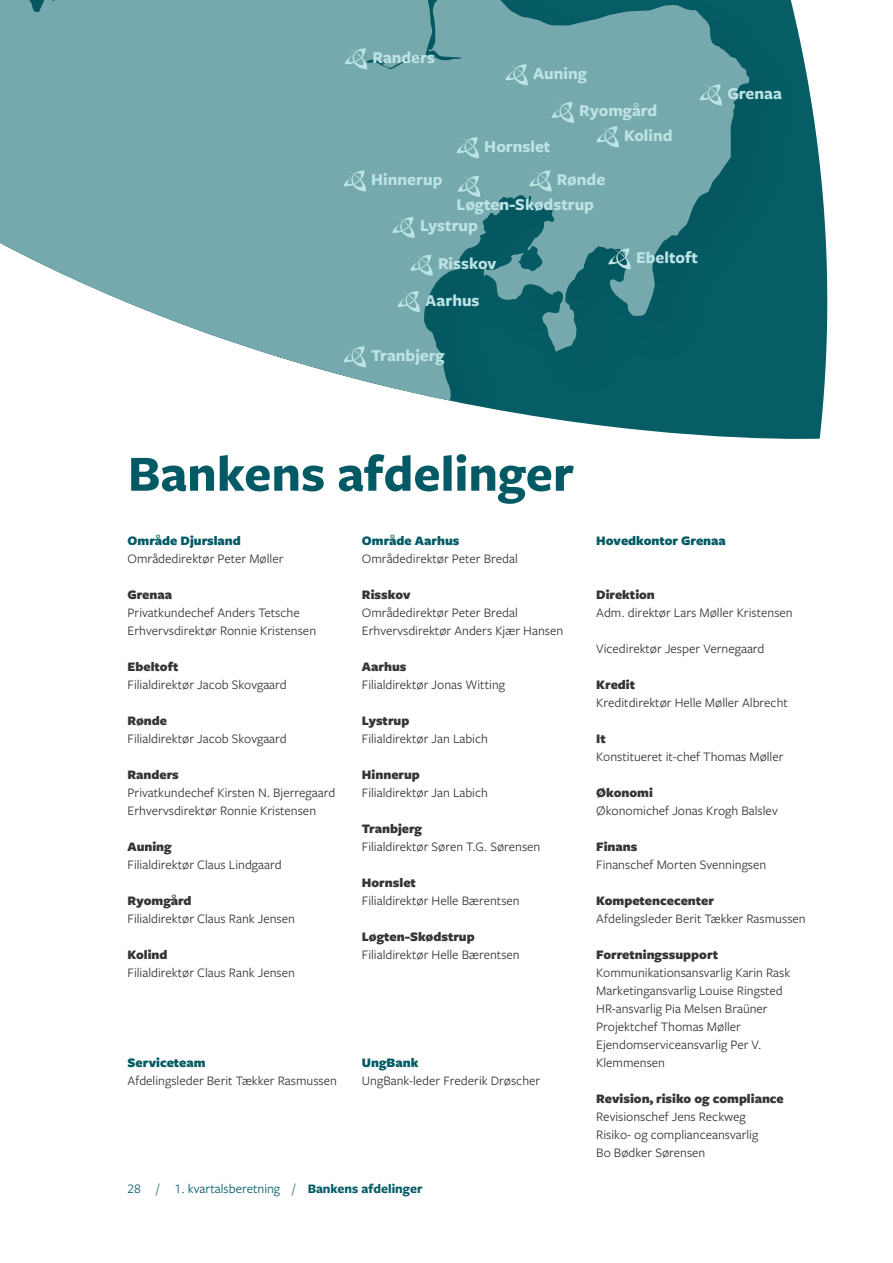
<style>
.page{position:relative;width:893px;height:1263px;background:#fff}
.page>*{position:absolute;margin:0;border:0;box-sizing:border-box;transform-origin:0 0}
.t1{font:700 52.5px "Freight Sans Pro";color:#035a64}
.t2{font:700 17.1px "Freight Sans Pro";color:#bce3e5}
.t3{font:13.5px/18px "Freight Sans Pro";color:#363536}
.t4{font:900 13.5px "Freight Sans Pro";color:#363536}
.t5{font:900 13.5px "Freight Sans Pro";color:#035a64}
.t6{font:13.5px "Freight Sans Pro";color:#035a64}
.s1{font-weight:700}
</style>
<div class="page">
<img style="left:749px;top:0;width:75px;height:439px">
<svg style="left:0;top:0;width:749px;height:438px;fill:#76a9ae"></svg>
<svg style="left:505px;top:64px;width:23px;height:21px"></svg>
<svg style="left:699px;top:84px;width:23px;height:21px"></svg>
<svg style="left:596px;top:126px;width:23px;height:21px"></svg>
<svg style="left:551px;top:101px;width:23px;height:22px"></svg>
<svg style="left:529px;top:170px;width:23px;height:21px"></svg>
<svg style="left:456px;top:137px;width:23px;height:21px"></svg>
<svg style="left:345px;top:48px;width:22px;height:21px"></svg>
<svg style="left:343px;top:170px;width:23px;height:21px"></svg>
<svg style="left:410px;top:254px;width:23px;height:22px"></svg>
<svg style="left:392px;top:216px;width:23px;height:22px"></svg>
<svg style="left:343px;top:346px;width:23px;height:21px"></svg>
<svg style="left:397px;top:290px;width:23px;height:22px"></svg>
<svg style="left:608px;top:248px;width:23px;height:21px"></svg>
<svg style="left:458px;top:175px;width:22px;height:22px"></svg>
<p class="t2" style="left:372px;top:45px;width:64px">Randers</p>
<p class="t2" style="left:371px;top:168px;width:73px">Hinnerup</p>
<p class="t2" style="left:533px;top:61px;width:55px">Auning</p>
<p class="t2" style="left:484px;top:134px;width:68px">Hornslet</p>
<p class="t2" style="left:579px;top:99px;width:80px">Ryomgård</p>
<p class="t2" style="left:624px;top:124px;width:50px">Kolind</p>
<p class="t2" style="left:557px;top:168px;width:50px">Rønde</p>
<p class="t2" style="left:457px;top:192px;width:139px">Løgten-Skødstrup</p>
<p class="t2" style="left:420px;top:214px;width:59px">Lystrup</p>
<p class="t2" style="left:438px;top:252px;width:60px">Risskov</p>
<p class="t2" style="left:425px;top:288px;width:56px">Aarhus</p>
<p class="t2" style="left:371px;top:343px;width:75px">Tranbjerg</p>
<p class="t2" style="left:636px;top:246px;width:63px">Ebeltoft</p>
<p class="t2" style="left:727px;top:82px;width:56px">Grenaa</p>
<h1 class="t1" style="left:128px;top:437px;width:448px">Bankens afdelinger</h1>
<p class="t5" style="left:128px;top:531px;width:115px">Område Djursland</p>
<p class="t3" style="left:128px;top:549px;width:157px">Områdedirektør Peter Møller</p>
<p class="t4" style="left:128px;top:585px;width:46px">Grenaa</p>
<p class="t3" style="left:128px;top:603px;width:190px">Privatkundechef Anders Tetsche<br>Erhvervsdirektør Ronnie Kristensen</p>
<p class="t4" style="left:128px;top:657px;width:52px">Ebeltoft</p>
<p class="t3" style="left:128px;top:675px;width:161px">Filialdirektør Jacob Skovgaard</p>
<p class="t4" style="left:128px;top:711px;width:41px">Rønde</p>
<p class="t3" style="left:128px;top:729px;width:161px">Filialdirektør Jacob Skovgaard</p>
<p class="t4" style="left:128px;top:765px;width:53px">Randers</p>
<p class="t3" style="left:128px;top:783px;width:209px">Privatkundechef Kirsten N. Bjerregaard<br>Erhvervsdirektør Ronnie Kristensen</p>
<p class="t4" style="left:128px;top:837px;width:46px">Auning</p>
<p class="t3" style="left:128px;top:855px;width:156px">Filialdirektør Claus Lindgaard</p>
<p class="t4" style="left:128px;top:891px;width:66px">Ryomgård</p>
<p class="t3" style="left:128px;top:909px;width:169px">Filialdirektør Claus Rank Jensen</p>
<p class="t4" style="left:128px;top:945px;width:41px">Kolind</p>
<p class="t3" style="left:128px;top:963px;width:169px">Filialdirektør Claus Rank Jensen</p>
<p class="t5" style="left:362px;top:531px;width:99px">Område Aarhus</p>
<p class="t3" style="left:362px;top:549px;width:157px">Områdedirektør Peter Bredal</p>
<p class="t4" style="left:362px;top:585px;width:50px">Risskov</p>
<p class="t3" style="left:362px;top:603px;width:203px">Områdedirektør Peter Bredal<br>Erhvervsdirektør Anders Kjær Hansen</p>
<p class="t4" style="left:362px;top:657px;width:46px">Aarhus</p>
<p class="t3" style="left:362px;top:675px;width:145px">Filialdirektør Jonas Witting</p>
<p class="t4" style="left:362px;top:711px;width:49px">Lystrup</p>
<p class="t3" style="left:362px;top:729px;width:128px">Filialdirektør Jan Labich</p>
<p class="t4" style="left:362px;top:765px;width:60px">Hinnerup</p>
<p class="t3" style="left:362px;top:783px;width:128px">Filialdirektør Jan Labich</p>
<p class="t4" style="left:362px;top:819px;width:62px">Tranbjerg</p>
<p class="t3" style="left:362px;top:837px;width:180px">Filialdirektør Søren T.G. Sørensen</p>
<p class="t4" style="left:362px;top:873px;width:56px">Hornslet</p>
<p class="t3" style="left:362px;top:891px;width:159px">Filialdirektør Helle Bærentsen</p>
<p class="t4" style="left:362px;top:927px;width:114px">Løgten-Skødstrup</p>
<p class="t3" style="left:362px;top:945px;width:159px">Filialdirektør Helle Bærentsen</p>
<p class="t5" style="left:128px;top:1053px;width:80px">Serviceteam</p>
<p class="t3" style="left:128px;top:1071px;width:211px">Afdelingsleder Berit Tækker Rasmussen</p>
<p class="t5" style="left:362px;top:1053px;width:58px">UngBank</p>
<p class="t3" style="left:362px;top:1071px;width:180px">UngBank-leder Frederik Drøscher</p>
<p class="t6" style="left:128px;top:1179px;width:296px">28 / 1. kvartalsberetning / <span class="s1">Bankens afdelinger</span></p>
<p class="t5" style="left:596px;top:531px;width:131px">Hovedkontor Grenaa</p>
<p class="t4" style="left:596px;top:585px;width:60px">Direktion</p>
<p class="t3" style="left:596px;top:603px;width:198px">Adm. direktør Lars Møller Kristensen</p>
<p class="t3" style="left:596px;top:639px;width:170px">Vicedirektør Jesper Vernegaard</p>
<p class="t4" style="left:596px;top:675px;width:40px">Kredit</p>
<p class="t3" style="left:596px;top:693px;width:193px">Kreditdirektør Helle Møller Albrecht</p>
<p class="t4" style="left:596px;top:729px;width:11px">It</p>
<p class="t3" style="left:596px;top:747px;width:189px">Konstitueret it-chef Thomas Møller</p>
<p class="t4" style="left:596px;top:783px;width:58px">Økonomi</p>
<p class="t3" style="left:596px;top:801px;width:183px">Økonomichef Jonas Krogh Balslev</p>
<p class="t4" style="left:596px;top:837px;width:43px">Finans</p>
<p class="t3" style="left:596px;top:855px;width:172px">Finanschef Morten Svenningsen</p>
<p class="t4" style="left:596px;top:891px;width:119px">Kompetencecenter</p>
<p class="t3" style="left:596px;top:909px;width:211px">Afdelingsleder Berit Tækker Rasmussen</p>
<p class="t4" style="left:596px;top:945px;width:123px">Forretningssupport</p>
<p class="t3" style="left:596px;top:963px;width:195px">Kommunikationsansvarlig Karin Rask<br>Marketingansvarlig Louise Ringsted<br>HR-ansvarlig Pia Melsen Braüner<br>Projektchef Thomas Møller<br>Ejendomserviceansvarlig Per V.<br>Klemmensen</p>
<p class="t4" style="left:596px;top:1089px;width:189px">Revision, risiko og compliance</p>
<p class="t3" style="left:596px;top:1107px;width:164px">Revisionschef Jens Reckweg<br>Risiko- og complianceansvarlig<br>Bo Bødker Sørensen</p>
</div>
